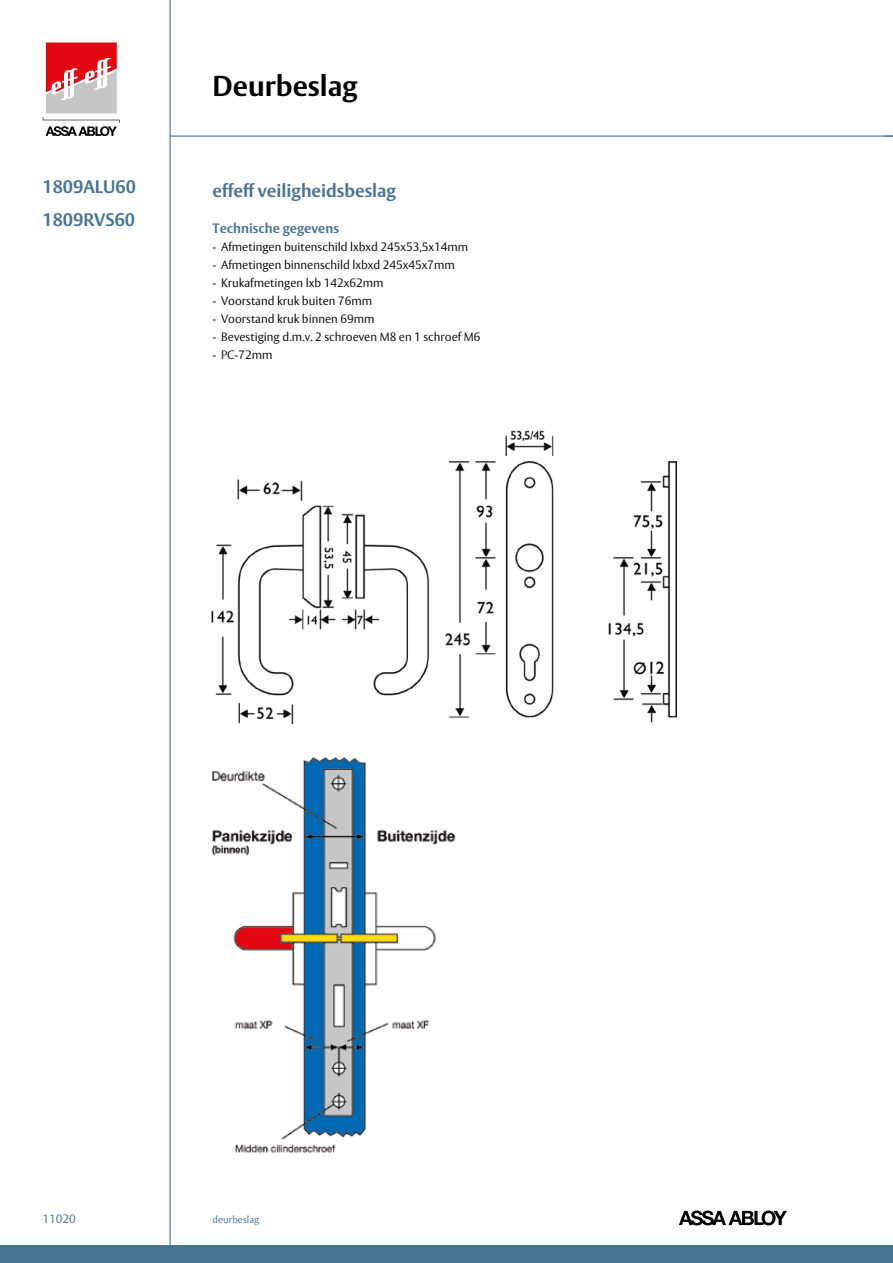
<style>
.page{position:relative;width:893px;height:1263px;background:#fff}
.page>*{position:absolute;margin:0;border:0;box-sizing:border-box;transform-origin:0 0}
.t1{font:700 28.5px "ASSA Vesta";color:#000}
.t2{font:700 18px/33px "ASSA Vesta";color:#497593}
.t3{font:700 13.5px "ASSA Vesta";color:#497593}
.t4{font:300 12px "ASSA Vesta";color:#000}
.t5{font:300 12px "ASSA Vesta";color:#497593}
.t6{font:300 9.9px "ASSA Vesta";color:#497593}
</style>
<div class="page">
<hr style="left:170px;top:136px;width:723px;height:1px;background:#497593">
<div style="left:0;top:1246px;width:893px;height:17px;background:#497593"></div>
<hr style="left:170px;top:0;width:1px;height:1263px;background:#497593">
<svg style="left:679px;top:1210px;width:108px;height:15px"></svg>
<svg style="left:43px;top:43px;width:77px;height:93px"></svg>
<img style="left:212px;top:758px;width:244px;height:395px">
<img style="left:211px;top:430px;width:465px;height:293px">
<h2 class="t2" style="left:43px;top:170px;width:95px">1809ALU60<br>1809RVS60</h2>
<h1 class="t1" style="left:213px;top:69px;width:146px">Deurbeslag</h1>
<h2 class="t2" style="left:213px;top:174px;width:185px">effeff veiligheidsbeslag</h2>
<p class="t3" style="left:213px;top:220px;width:128px">Technische gegevens</p>
<p class="t4" style="left:213px;top:239px;width:257px">- Afmetingen buitenschild lxbxd 245x53,5x14mm</p>
<p class="t4" style="left:213px;top:257px;width:244px">- Afmetingen binnenschild lxbxd 245x45x7mm</p>
<p class="t4" style="left:213px;top:275px;width:172px">- Krukafmetingen lxb 142x62mm</p>
<p class="t4" style="left:213px;top:293px;width:161px">- Voorstand kruk buiten 76mm</p>
<p class="t4" style="left:213px;top:311px;width:164px">- Voorstand kruk binnen 69mm</p>
<p class="t4" style="left:213px;top:329px;width:269px">- Bevestiging d.m.v. 2 schroeven M8 en 1 schroef M6</p>
<p class="t4" style="left:213px;top:347px;width:62px">- PC-72mm</p>
<p class="t5" style="left:43px;top:1211px;width:35px">11020</p>
<p class="t6" style="left:213px;top:1213px;width:48px">deurbeslag</p>
</div>
